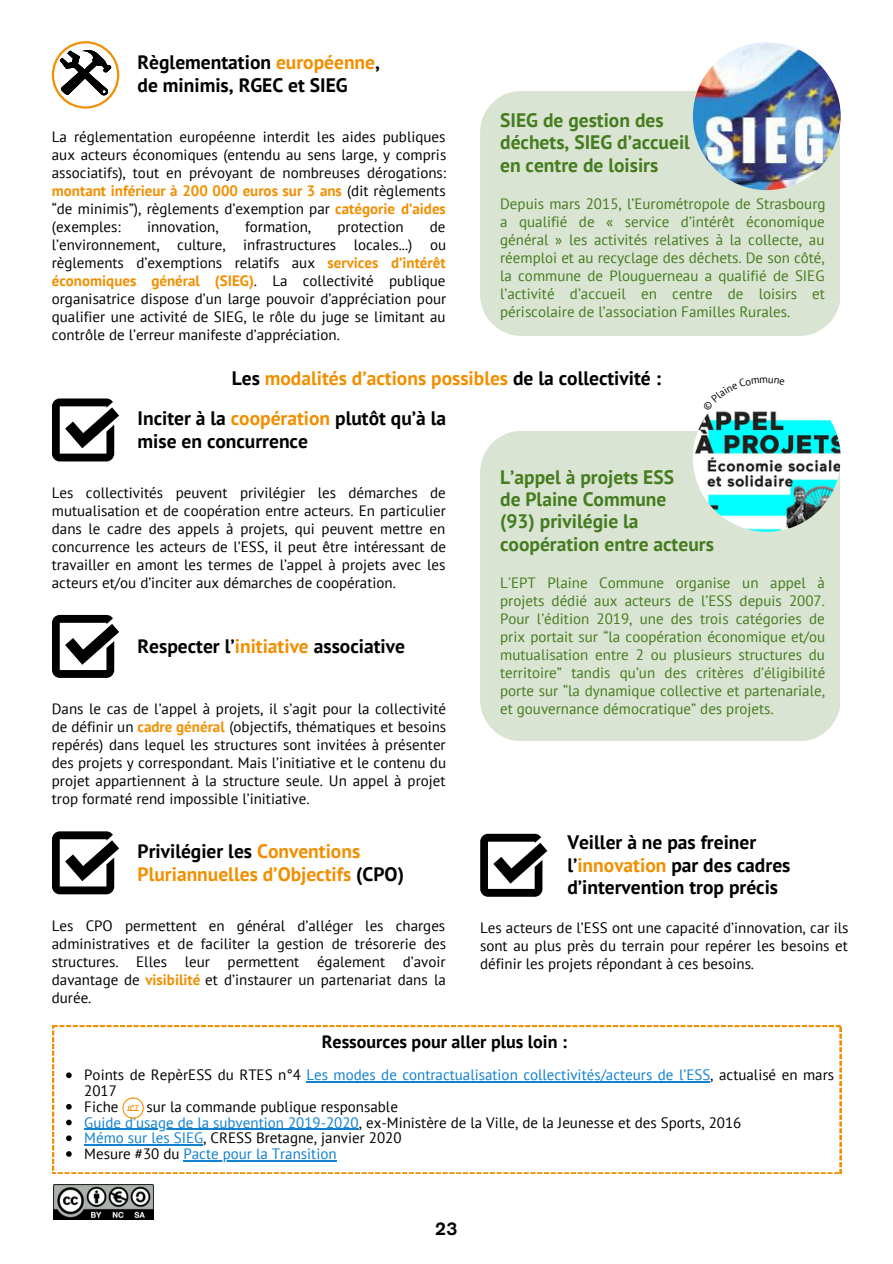
<style>
.page{position:relative;width:893px;height:1264px;background:#fff}
.page>*{position:absolute;margin:0;border:0;box-sizing:border-box;transform-origin:0 0}
.t1{font:700 19.5px/22.5px "PT Sans";color:#000}
.t2{font:700 19.5px/22.5px "PT Sans";color:#457c1f}
.t3{font:700 19.5px/22.5px "PT Sans";color:#f18f00}
.t4{font:700 18px "PT Sans";color:#000}
.t5{font:500 18px "AG Old Face";color:#000}
.t6{font:15px/18px "PT Sans";color:#000;text-align:justify}
.t7{font:15px/18px "PT Sans";color:#457c1f;text-align:justify}
.t8{font:15px/15.8px "PT Sans";color:#1080d0}
.t9{font:700 7.2px "PT Sans";color:#f18f00}
.s1{color:#f18f00}
.s2{font-weight:700;color:#f18f00}
.s3{color:#000}
.s4{color:#1080d0}
</style>
<div class="page">
<div style="left:480px;top:91px;width:359px;height:245px;background:#d9e4d2"></div>
<img style="left:692px;top:42px;width:148px;height:148px;border-radius:50%">
<svg style="left:52px;top:398px;width:67px;height:63px"></svg>
<svg style="left:52px;top:41px;width:67px;height:68px"></svg>
<svg style="left:52px;top:615px;width:67px;height:63px"></svg>
<svg style="left:52px;top:831px;width:67px;height:63px"></svg>
<svg style="left:480px;top:833px;width:67px;height:63px"></svg>
<div style="left:480px;top:431px;width:359px;height:309px;background:#d9e4d2"></div>
<img style="left:692px;top:384px;width:148px;height:148px;border-radius:50%">
<svg style="left:53px;top:1025px;width:788px;height:148px"></svg>
<svg style="left:66px;top:1072px;width:6px;height:6px"></svg>
<hr style="left:306px;top:1081px;width:404px;height:1px;background:#1080d0">
<svg style="left:66px;top:1103px;width:6px;height:6px"></svg>
<svg style="left:66px;top:1119px;width:6px;height:6px"></svg>
<hr style="left:84px;top:1128px;width:275px;height:1px;background:#1080d0">
<svg style="left:66px;top:1135px;width:6px;height:5px"></svg>
<hr style="left:84px;top:1144px;width:119px;height:1px;background:#1080d0">
<svg style="left:66px;top:1151px;width:6px;height:5px"></svg>
<hr style="left:183px;top:1160px;width:153px;height:1px;background:#1080d0">
<img style="left:53px;top:1184px;width:100px;height:35px">
<svg style="left:122px;top:1097px;width:22px;height:21px"></svg>
<svg style="left:710px;top:384px;width:74px;height:26px"></svg>
<h1 class="t1" style="left:137px;top:51px;width:244px">Règlementation <span class="s1">européenne</span>, de minimis, RGEC et SIEG</h1>
<p class="t6" style="left:52px;top:127px;width:396px">La réglementation européenne interdit les aides publiques aux acteurs économiques (entendu au sens large, y compris associatifs), tout en prévoyant de nombreuses dérogations: <span class="s2">montant inférieur à 200 000 euros sur 3 ans</span> (dit règlements “de minimis”), règlements d’exemption par <span class="s2">catégorie d’aides </span>(exemples:</p>
<h1 class="t2" style="left:500px;top:108px;width:191px">SIEG de gestion des déchets, SIEG d’accueil en centre de loisirs</h1>
<p class="t7" style="left:500px;top:194px;width:327px">Depuis mars 2015, l’Eurométropole de Strasbourg a qualifié de « service d’intérêt économique général » les activités relatives à la collecte, au réemploi et au recyclage des déchets. De son côté, la commune de Plouguerneau a qualifié de SIEG l’activité d’accueil en centre de loisirs et périscolaire de l’association Familles Rurales.</p>
<p class="t6" style="left:147px;top:217px;width:73px">innovation,</p>
<p class="t6" style="left:245px;top:217px;width:68px">formation,</p>
<p class="t6" style="left:337px;top:217px;width:67px">protection</p>
<p class="t6" style="left:52px;top:217px;width:396px;text-indent:378px">de l’environnement, culture, infrastructures locales...) ou règlements d’exemptions relatifs aux <span class="s2">services d’intérêt économiques général (SIEG)</span>. La collectivité publique organisatrice dispose d’un large pouvoir d’appréciation pour qualifier une activité de SIEG, le rôle du juge se limitant au contrôle de l’erreur manifeste d’appréciation.</p>
<h1 class="t3" style="left:232px;top:366px;width:430px"><span class="s3">Les</span> modalités d’actions possibles <span class="s3">de la collectivité :</span></h1>
<h1 class="t1" style="left:137px;top:407px;width:310px">Inciter à la <span class="s1">coopération</span> plutôt qu’à la mise en concurrence</h1>
<p class="t6" style="left:52px;top:483px;width:396px">Les collectivités peuvent privilégier les démarches de mutualisation et de coopération entre acteurs. En particulier dans le cadre des appels à projets, qui peuvent mettre en concurrence les acteurs de l’ESS, il peut être intéressant de travailler en amont les termes de l’appel à projets avec les acteurs et/ou d’inciter aux démarches de coopération.</p>
<h1 class="t1" style="left:137px;top:634px;width:269px">Respecter l’<span class="s1">initiative</span> associative</h1>
<p class="t6" style="left:52px;top:699px;width:396px">Dans le cas de l’appel à projets, il s’agit pour la collectivité de définir un <span class="s2">cadre général</span> (objectifs, thématiques et besoins repérés) dans lequel les structures sont invitées à présenter des projets y correspondant. Mais l’initiative et le contenu du projet appartiennent à la structure seule. Un appel à projet trop formaté rend impossible l’initiative.</p>
<h1 class="t3" style="left:137px;top:839px;width:268px"><span class="s3">Privilégier les</span> Conventions<br>Pluriannuelles d’Objectifs <span class="s3">(CPO)</span></h1>
<p class="t6" style="left:52px;top:916px;width:395px">Les CPO permettent en général d’alléger les charges administratives et de faciliter la gestion de trésorerie des structures. Elles leur permettent également d’avoir davantage de <span class="s2">visibilité</span> et d’instaurer un partenariat dans la durée.</p>
<h1 class="t2" style="left:500px;top:465px;width:215px">L’appel à projets ESS<br>de Plaine Commune<br>(93) privilégie la coopération entre acteurs</h1>
<p class="t7" style="left:500px;top:573px;width:327px">L'EPT Plaine Commune organise un appel à projets dédié aux acteurs de l’ESS depuis 2007.<br>Pour l’édition 2019, une des trois catégories de prix portait sur “la coopération économique et/ou mutualisation entre 2 ou plusieurs structures du territoire” tandis qu’un des critères d’éligibilité porte sur “la dynamique collective et partenariale, et gouvernance démocratique” des projets.</p>
<h1 class="t1" style="left:567px;top:830px;width:224px">Veiller à ne pas freiner l’<span class="s1">innovation</span> par des cadres d’intervention trop précis</h1>
<p class="t6" style="left:480px;top:918px;width:370px">Les acteurs de l’ESS ont une capacité d’innovation, car ils sont au plus près du terrain pour repérer les besoins et définir les projets répondant à ces besoins.</p>
<p class="t4" style="left:322px;top:1029px;width:247px">Ressources pour aller plus loin :</p>
<p class="t8" style="left:84px;top:1066px;width:751px"><span class="s3">Points de RepèrESS du RTES n°4</span> Les modes de contractualisation collectivités/acteurs de l’ESS<span class="s3">, actualisé en mars<br>2017<br>Fiche</span></p>
<p class="t6" style="left:84px;top:1098px;width:658px;line-height:15.8px;text-align:left;text-indent:62px">sur la commande publique responsable<br><span class="s4">Guide d’usage de la subvention 2019-2020</span>, ex-Ministère de la Ville, de la Jeunesse et des Sports, 2016<br><span class="s4">Mémo sur les SIEG</span>, CRESS Bretagne, janvier 2020<br>Mesure #30 du <span class="s4">Pacte pour la Transition</span></p>
<p class="t9" style="left:128px;top:1102px;width:13px">n°7</p>
<p class="t5" style="left:435px;top:1221px;width:24px">23</p>
</div>
